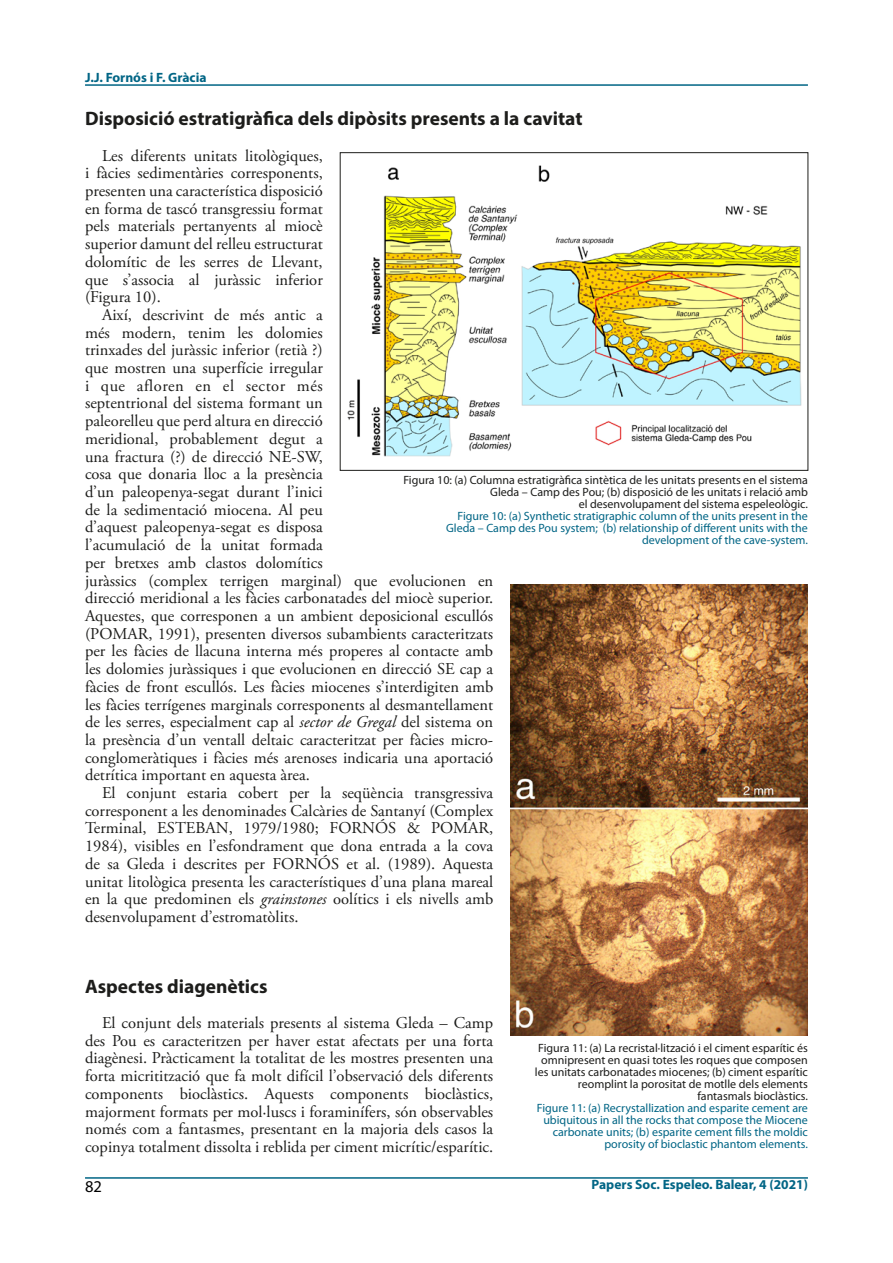
<style>
.page{position:relative;width:893px;height:1263px;background:#fff}
.page>*{position:absolute;margin:0;border:0;box-sizing:border-box;transform-origin:0 0}
.t1{font:700 19.5px "Myriad Pro";color:#1d1d1b}
.t2{font:16.5px/17.7px "Adobe Garamond Pro";color:#1d1d1b;text-align:justify}
.t3{font:16.5px "Myriad Pro";color:#000}
.t4{font:700 13.5px "Myriad Pro";color:#006585}
.t5{font:12px/12px "Myriad Pro";color:#1d1d1b;text-align:right}
.t6{font:12px/12px "Myriad Pro";color:#006585;text-align:right}
.s1{font-style:italic}
</style>
<div class="page">
<hr style="left:85px;top:84px;width:723px;height:2px;background:#006585">
<hr style="left:85px;top:1177px;width:723px;height:2px;background:#006585">
<img style="left:347px;top:165px;width:455px;height:292px">
<div style="left:340px;top:152px;width:468px;height:319px;border:1px solid #1d1d1b"></div>
<img style="left:510px;top:585px;width:298px;height:450px">
<p class="t4" style="left:85px;top:68px;width:123px">J.J. Fornós i F. Gràcia</p>
<p class="t1" style="left:85px;top:106px;width:499px">Disposició estratigràfica dels dipòsits presents a la cavitat</p>
<p class="t2" style="left:85px;top:147px;width:239px;text-indent:17px">Les diferents unitats litològiques, i fàcies sedimentàries corresponents, presenten una característica disposició en forma de tascó transgressiu format pels materials pertanyents al miocè superior damunt del relleu estructurat dolomític de les serres de Llevant, que s’associa al juràssic inferior (Figura 10).</p>
<p class="t2" style="left:85px;top:306px;width:410px;text-align:left;text-indent:17px">Així, descrivint de més antic a<br>més modern, tenim les dolomies<br>trinxades del juràssic inferior (retià ?)<br>que mostren una superfície irregular<br>i que afloren en el sector més<br>septentrional del sistema formant un<br>paleorelleu que perd altura en direcció<br>meridional, probablement degut a<br>una fractura (?) de direcció NE-SW,<br>cosa que donaria lloc a la presència<br>d’un paleopenya-segat durant l’inici<br>de la sedimentació miocena. Al peu<br>d’aquest paleopenya-segat es disposa<br>l’acumulació de la unitat formada<br>per bretxes amb clastos dolomítics<br>juràssics (complex terrigen marginal) que evolucionen en direcció meridional a les fàcies carbonatades del miocè superior.<br>Aquestes, que corresponen a un ambient deposicional escullós (POMAR, 1991), presenten diversos subambients caracteritzats per les fàcies de llacuna interna més properes al contacte amb les dolomies juràssiques i que evolucionen en direcció SE cap a fàcies de front escullós. Les fàcies miocenes s’interdigiten amb les fàcies terrígenes marginals corresponents al desmantellament de les serres, especialment cap al <span class="s1">sector de Gregal</span> del sistema on la presència d’un ventall deltaic caracteritzat per fàcies micro&shy;conglomeràtiques i fàcies més arenoses indicaria una aportació detrítica important en aquesta àrea.</p>
<p class="t2" style="left:85px;top:784px;width:410px;text-indent:17px">El conjunt estaria cobert per la seqüència transgressiva corresponent a les denominades Calcàries de Santanyí (Complex Terminal, ESTEBAN, 1979/1980; FORNÓS &amp; POMAR, 1984), visibles en l’esfondrament que dona entrada a la cova de sa Gleda i descrites per FORNÓS et al. (1989). Aquesta unitat litològica presenta les característiques d’una plana mareal en la que predominen els <span class="s1">grainstones</span> oolítics i els nivells amb desenvolupament d’estromatòlits.</p>
<p class="t5" style="left:403px;top:473px;width:406px">Figura 10: (a) Columna estratigràfica sintètica de les unitats presents en el sistema<br>Gleda – Camp des Pou; (b) disposició de les unitats i relació amb<br>el desenvolupament del sistema espeleològic.</p>
<p class="t6" style="left:446px;top:509px;width:363px">Figure 10: (a) Synthetic stratigraphic column of the units present in the<br>Gleda – Camp des Pou system; (b) relationship of different units with the development of the cave-system.</p>
<p class="t1" style="left:85px;top:973px;width:184px">Aspectes diagenètics</p>
<p class="t2" style="left:85px;top:1014px;width:410px;text-indent:17px">El conjunt dels materials presents al sistema Gleda – Camp des Pou es caracteritzen per haver estat afectats per una forta diagènesi. Pràcticament la totalitat de les mostres presenten una forta micritització que fa molt difícil l’observació dels diferents components bioclàstics. Aquests components bioclàstics, majorment formats per mol·luscs i foraminífers, són observables només com a fantasmes, presentant en la majoria dels casos la copinya totalment dissolta i reblida per ciment micrític/esparític.</p>
<p class="t5" style="left:535px;top:1042px;width:274px">Figura 11: (a) La recristal·lització i el ciment esparític és omnipresent en quasi totes les roques que composen les unitats carbonatades miocenes; (b) ciment esparític reomplint la porositat de motlle dels elements fantasmals bioclàstics.</p>
<p class="t6" style="left:537px;top:1102px;width:273px">Figure 11: (a) Recrystallization and esparite cement are ubiquitous in all the rocks that compose the Miocene carbonate units; (b) esparite cement fills the moldic porosity of bioclastic phantom elements.</p>
<p class="t3" style="left:85px;top:1176px;width:18px">82</p>
<p class="t4" style="left:592px;top:1176px;width:218px">Papers Soc. Espeleo. Balear, 4 (2021)</p>
</div>
